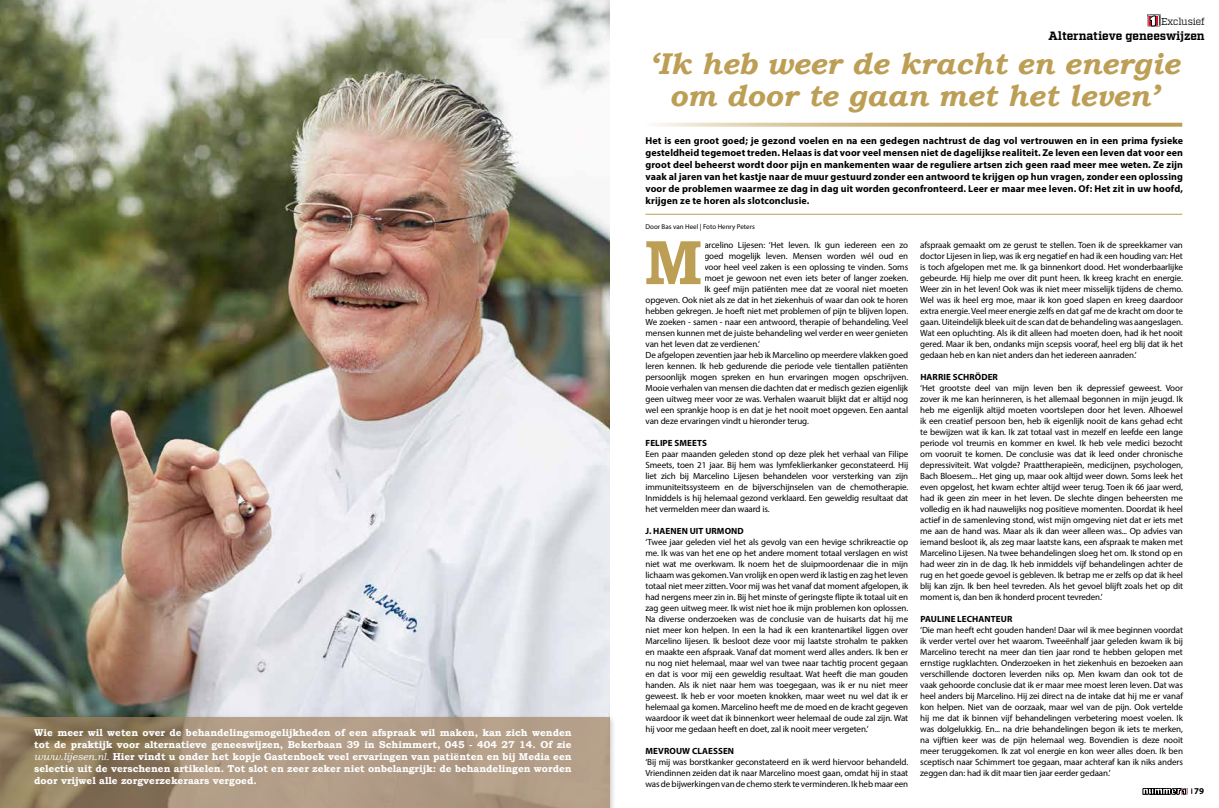
<style>
.page{position:relative;width:1219px;height:808px;background:#fff}
.page>*{position:absolute;margin:0;border:0;box-sizing:border-box;transform-origin:0 0}
.t1{font:700 62.9px "Bookman Old Style";color:#bd9e55}
.t2{font:italic 700 30px/32px "Bookman Old Style";color:#bd9e55;text-align:center}
.t3{font:700 12px "Factoria";letter-spacing:-.01em;color:#000}
.t4{font:700 10px/12px "Myriad Pro";letter-spacing:.01em;color:#000;text-align:justify}
.t5{font:700 10px/12px "Bookman Old Style";color:#fff;text-align:justify}
.t6{font:10px "Factoria";letter-spacing:-.01em;color:#000}
.t7{font:9px/11px "Myriad Pro";letter-spacing:-.01em;color:#000;text-align:justify}
.t8{font:700 9px "Myriad Pro";letter-spacing:.01em;color:#000}
.t9{font:7px "Myriad Pro";color:#000}
.s1{font-weight:400;font-style:italic}
</style>
<div class="page">
<img style="left:0;top:0;width:609px;height:714px">
<svg style="left:1143px;top:788px;width:49px;height:7px"></svg>
<hr style="left:645px;top:214px;width:537px;height:1px;background:#bd9e55">
<svg style="left:654px;top:123px;width:528px;height:4px"></svg>
<svg style="left:1147px;top:14px;width:13px;height:13px"></svg>
<div style="left:0;top:714px;width:617px;height:94px;background:#000;opacity:.3"></div>
<svg style="left:0;top:718px;width:609px;height:90px;fill:#b19b86"></svg>
<p class="t5" style="left:34px;top:726px;width:539px">Wie meer wil weten over de behandelingsmogelijkheden of een afspraak wil maken, kan zich wenden tot de praktijk voor alternatieve geneeswijzen, Bekerbaan 39 in Schimmert, 045 - 404 27 14. Of zie <span class="s1">www.lijesen.nl.</span> Hier vindt u onder het kopje Gastenboek veel ervaringen van patiënten en bij Media een selectie uit de verschenen artikelen. Tot slot en zeer zeker niet onbelangrijk: de behandelingen worden door vrijwel alle zorgverzekeraars vergoed.</p>
<p class="t6" style="left:1161px;top:16px;width:45px">Exclusief</p>
<h3 class="t3" style="left:1048px;top:28px;width:158px">Alternatieve geneeswijzen</h3>
<h2 class="t2" style="left:649px;top:47px;width:533px">‘Ik heb weer de kracht en energie om door te gaan met het leven’</h2>
<p class="t4" style="left:645px;top:134px;width:539px">Het is een groot goed; je gezond voelen en na een gedegen nachtrust de dag vol vertrouwen en in een prima fysieke gesteldheid tegemoet treden. Helaas is dat voor veel mensen niet de dagelijkse realiteit. Ze leven een leven dat voor een groot deel beheerst wordt door pijn en mankementen waar de reguliere artsen zich geen raad meer mee weten. Ze zijn vaak al jaren van het kastje naar de muur gestuurd zonder een antwoord te krijgen op hun vragen, zonder een oplossing voor de problemen waarmee ze dag in dag uit worden geconfronteerd. Leer er maar mee leven. Of: Het zit in uw hoofd, krijgen ze te horen als slotconclusie.</p>
<p class="t9" style="left:645px;top:223px;width:111px">Door Bas van Heel | Foto Henry Peters</p>
<h1 class="t1" style="left:644px;top:225px;width:61px">M</h1>
<p class="t7" style="left:704px;top:239px;width:205px">arcelino Lijesen: ‘Het leven. Ik gun iedereen een zo</p>
<p class="t7" style="left:704px;top:250px;width:205px">goed mogelijk leven. Mensen worden wél oud en</p>
<p class="t7" style="left:704px;top:261px;width:205px">voor heel veel zaken is een oplossing te vinden. Soms</p>
<p class="t7" style="left:704px;top:272px;width:205px">moet je gewoon net even iets beter of langer zoeken.</p>
<p class="t7" style="left:704px;top:283px;width:205px">Ik geef mijn patiënten mee dat ze vooral niet moeten</p>
<p class="t7" style="left:645px;top:294px;width:264px">opgeven. Ook niet als ze dat in het ziekenhuis of waar dan ook te horen</p>
<p class="t7" style="left:645px;top:305px;width:264px">hebben gekregen. Je hoeft niet met problemen of pijn te blijven lopen.</p>
<p class="t7" style="left:645px;top:316px;width:264px">We zoeken - samen - naar een antwoord, therapie of behandeling. Veel</p>
<p class="t7" style="left:645px;top:327px;width:264px">mensen kunnen met de juiste behandeling wel verder en weer genieten</p>
<p class="t7" style="left:645px;top:338px;width:116px">van het leven dat ze verdienen.’</p>
<p class="t7" style="left:645px;top:349px;width:264px">De afgelopen zeventien jaar heb ik Marcelino op meerdere vlakken goed</p>
<p class="t7" style="left:645px;top:360px;width:264px">leren kennen. Ik heb gedurende die periode vele tientallen patiënten</p>
<p class="t7" style="left:645px;top:371px;width:264px">persoonlijk mogen spreken en hun ervaringen mogen opschrijven.</p>
<p class="t7" style="left:645px;top:382px;width:264px">Mooie verhalen van mensen die dachten dat er medisch gezien eigenlijk</p>
<p class="t7" style="left:645px;top:393px;width:264px">geen uitweg meer voor ze was. Verhalen waaruit blijkt dat er altijd nog</p>
<p class="t7" style="left:645px;top:404px;width:264px">wel een sprankje hoop is en dat je het nooit moet opgeven. Een aantal</p>
<p class="t7" style="left:645px;top:415px;width:165px">van deze ervaringen vindt u hieronder terug.</p>
<p class="t8" style="left:646px;top:437px;width:63px">FELIPE SMEETS</p>
<p class="t7" style="left:645px;top:448px;width:264px">Een paar maanden geleden stond op deze plek het verhaal van Filipe Smeets, toen 21 jaar. Bij hem was lymfeklierkanker geconstateerd. Hij liet zich bij Marcelino Lijesen behandelen voor versterking van zijn immuniteitssysteem en de bijverschijnselen van de chemotherapie.<br>Inmiddels is hij helemaal gezond verklaard. Een geweldig resultaat dat het vermelden meer dan waard is.</p>
<p class="t8" style="left:646px;top:525px;width:100px">J. HAENEN UIT URMOND</p>
<p class="t7" style="left:645px;top:536px;width:264px">‘Twee jaar geleden viel het als gevolg van een hevige schrikreactie op me. Ik was van het ene op het andere moment totaal verslagen en wist niet wat me overkwam. Ik noem het de sluipmoordenaar die in mijn lichaam was gekomen. Van vrolijk en open werd ik lastig en zag het leven totaal niet meer zitten. Voor mij was het vanaf dat moment afgelopen, ik had nergens meer zin in. Bij het minste of geringste flipte ik totaal uit en zag geen uitweg meer. Ik wist niet hoe ik mijn problemen kon oplossen.<br>Na diverse onderzoeken was de conclusie van de huisarts dat hij me niet meer kon helpen. In een la had ik een krantenartikel liggen over Marcelino lijesen. Ik besloot deze voor mij laatste strohalm te pakken en maakte een afspraak. Vanaf dat moment werd alles anders. Ik ben er nu nog niet helemaal, maar wel van twee naar tachtig procent gegaan en dat is voor mij een geweldig resultaat. Wat heeft die man gouden handen. Als ik niet naar hem was toegegaan, was ik er nu niet meer geweest. Ik heb er voor moeten knokken, maar weet nu wel dat ik er helemaal ga komen. Marcelino heeft me de moed en de kracht gegeven waardoor ik weet dat ik binnenkort weer helemaal de oude zal zijn. Wat hij voor me gedaan heeft en doet, zal ik nooit meer vergeten.’</p>
<p class="t8" style="left:646px;top:745px;width:90px">MEVROUW CLAESSEN</p>
<p class="t7" style="left:645px;top:756px;width:264px">‘Bij mij was borstkanker geconstateerd en ik werd hiervoor behandeld.<br>Vriendinnen zeiden dat ik naar Marcelino moest gaan, omdat hij in staat was de bijwerkingen van de chemo sterk te verminderen. Ik heb maar een</p>
<p class="t7" style="left:920px;top:239px;width:264px">afspraak gemaakt om ze gerust te stellen. Toen ik de spreekkamer van doctor Lijesen in liep, was ik erg negatief en had ik een houding van: Het is toch afgelopen met me. Ik ga binnenkort dood. Het wonderbaarlijke gebeurde. Hij hielp me over dit punt heen. Ik kreeg kracht en energie.<br>Weer zin in het leven! Ook was ik niet meer misselijk tijdens de chemo.<br>Wel was ik heel erg moe, maar ik kon goed slapen en kreeg daardoor extra energie. Veel meer energie zelfs en dat gaf me de kracht om door te gaan. Uiteindelijk bleek uit de scan dat de behandeling was aangeslagen.<br>Wat een opluchting. Als ik dit alleen had moeten doen, had ik het nooit gered. Maar ik ben, ondanks mijn scepsis vooraf, heel erg blij dat ik het gedaan heb en kan niet anders dan het iedereen aanraden.’</p>
<p class="t8" style="left:920px;top:371px;width:79px">HARRIE SCHRÖDER</p>
<p class="t7" style="left:920px;top:382px;width:264px">‘Het grootste deel van mijn leven ben ik depressief geweest. Voor zover ik me kan herinneren, is het allemaal begonnen in mijn jeugd. Ik heb me eigenlijk altijd moeten voortslepen door het leven. Alhoewel ik een creatief persoon ben, heb ik eigenlijk nooit de kans gehad echt te bewijzen wat ik kan. Ik zat totaal vast in mezelf en leefde een lange periode vol treurnis en kommer en kwel. Ik heb vele medici bezocht om vooruit te komen. De conclusie was dat ik leed onder chronische depressiviteit. Wat volgde? Praattherapieën, medicijnen, psychologen, Bach Bloesem... Het ging up, maar ook altijd weer down. Soms leek het even opgelost, het kwam echter altijd weer terug. Toen ik 66 jaar werd, had ik geen zin meer in het leven. De slechte dingen beheersten me volledig en ik had nauwelijks nog positieve momenten. Doordat ik heel actief in de samenleving stond, wist mijn omgeving niet dat er iets met me aan de hand was. Maar als ik dan weer alleen was... Op advies van iemand besloot ik, als zeg maar laatste kans, een afspraak te maken met Marcelino Lijesen. Na twee behandelingen sloeg het om. Ik stond op en had weer zin in de dag. Ik heb inmiddels vijf behandelingen achter de rug en het goede gevoel is gebleven. Ik betrap me er zelfs op dat ik heel blij kan zijn. Ik ben heel tevreden. Als het gevoel blijft zoals het op dit moment is, dan ben ik honderd procent tevreden.’</p>
<p class="t8" style="left:920px;top:613px;width:94px">PAULINE LECHANTEUR</p>
<p class="t7" style="left:920px;top:624px;width:264px">‘Die man heeft echt gouden handen! Daar wil ik mee beginnen voordat ik verder vertel over het waarom. Tweeënhalf jaar geleden kwam ik bij Marcelino terecht na meer dan tien jaar rond te hebben gelopen met ernstige rugklachten. Onderzoeken in het ziekenhuis en bezoeken aan verschillende doctoren leverden niks op. Men kwam dan ook tot de vaak gehoorde conclusie dat ik er maar mee moest leren leven. Dat was heel anders bij Marcelino. Hij zei direct na de intake dat hij me er vanaf kon helpen. Niet van de oorzaak, maar wel van de pijn. Ook vertelde hij me dat ik binnen vijf behandelingen verbetering moest voelen. Ik was dolgelukkig. En... na drie behandelingen begon ik iets te merken, na vijftien keer was de pijn helemaal weg. Bovendien is deze nooit meer teruggekomen. Ik zat vol energie en kon weer alles doen. Ik ben sceptisch naar Schimmert toe gegaan, maar achteraf kan ik niks anders zeggen dan: had ik dit maar tien jaar eerder gedaan.’</p>
<p class="t8" style="left:1194px;top:785px;width:11px">79</p>
</div>
